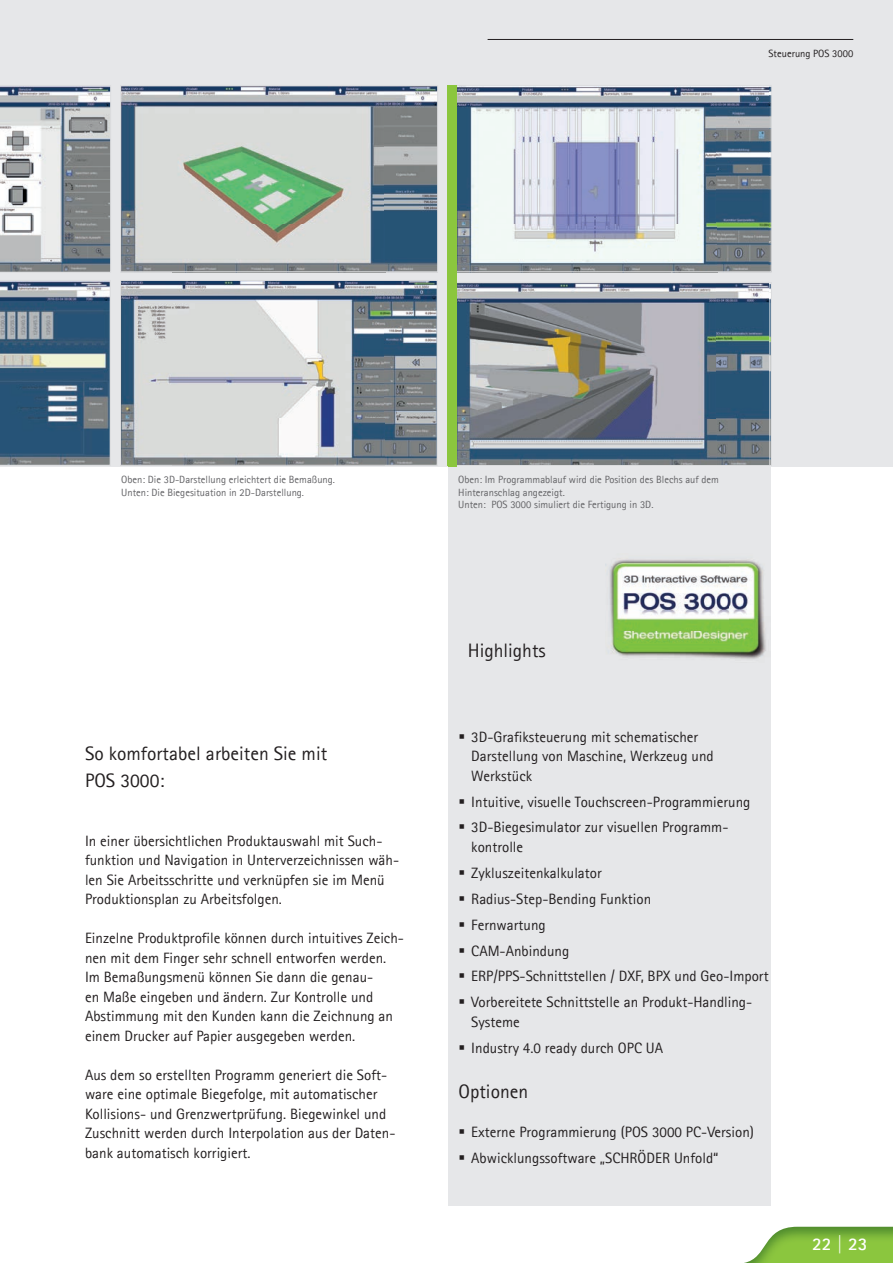
<style>
.page{position:relative;width:893px;height:1263px;background:#fff}
.page>*{position:absolute;margin:0;border:0;box-sizing:border-box;transform-origin:0 0}
.t1{font:19.5px/27px "Agfa Rotis Sans Serif";color:#231f20}
.t2{font:700 18px "Agfa Rotis Sans Serif";color:#fff}
.t3{font:15px/19.5px "Agfa Rotis Sans Serif";color:#231f20}
.t4{font:10.5px/12.6px "Agfa Rotis Sans Serif";color:#636366}
.t5{font:10.5px "Agfa Rotis Sans Serif";color:#231f20}
</style>
<div class="page">
<img style="left:744px;top:1227px;width:149px;height:36px">
<div style="left:0;top:0;width:893px;height:466px;background:#e6e7e9"></div>
<div style="left:449px;top:466px;width:322px;height:739px;background:#e6e7e9"></div>
<img style="left:609px;top:559px;width:157px;height:100px">
<svg style="left:458px;top:87px;width:258px;height:183px"></svg>
<div style="left:447px;top:85px;width:8px;height:381px;background:#8bc63e"></div>
<img style="left:716px;top:87px;width:54px;height:183px">
<div style="left:456px;top:85px;width:316px;height:187px;border:1px solid #dcdddf"></div>
<img style="left:456px;top:284px;width:314px;height:183px">
<img style="left:768px;top:284px;width:1px;height:180px">
<div style="left:456px;top:282px;width:316px;height:184px;border:1px solid #dcdddf"></div>
<div style="left:449px;top:85px;width:8px;height:381px;background:#8bc63e"></div>
<svg style="left:0;top:86px;width:111px;height:186px"></svg>
<svg style="left:0;top:281px;width:110px;height:184px;background:#567389"></svg>
<img style="left:173px;top:132px;width:212px;height:138px">
<img style="left:122px;top:87px;width:314px;height:45px">
<img style="left:122px;top:131px;width:51px;height:139px">
<img style="left:385px;top:131px;width:51px;height:139px">
<div style="left:120px;top:85px;width:318px;height:187px;border:1px solid #dcdddf"></div>
<img style="left:173px;top:327px;width:211px;height:137px">
<img style="left:122px;top:282px;width:314px;height:45px">
<img style="left:122px;top:326px;width:51px;height:138px">
<img style="left:384px;top:326px;width:52px;height:138px">
<div style="left:120px;top:280px;width:318px;height:186px;border:1px solid #dcdddf"></div>
<hr style="left:488px;top:39px;width:365px;height:1px;background:#231f20">
<p class="t5" style="left:768px;top:47px;width:86px">Steuerung POS 3000</p>
<p class="t4" style="left:121px;top:473px;width:215px">Oben: Die 3D-Darstellung erleichtert die Bemaßung.<br>Unten: Die Biegesituation in 2D-Darstellung.</p>
<h1 class="t1" style="left:85px;top:740px;width:244px">So komfortabel arbeiten Sie mit<br>POS 3000:</h1>
<p class="t3" style="left:85px;top:831px;width:316px">In einer übersichtlichen Produktauswahl mit Such&shy;funktion und Navigation in Unterverzeichnissen wäh&shy;len Sie Arbeitsschritte und verknüpfen sie im Menü Produktionsplan zu Arbeitsfolgen.</p>
<p class="t3" style="left:85px;top:928px;width:320px">Einzelne Produktprofile können durch intuitives Zeich&shy;nen mit dem Finger sehr schnell entworfen werden.<br>Im Bemaßungsmenü können Sie dann die genau-<br>en Maße eingeben und ändern. Zur Kontrolle und Abstimmung mit den Kunden kann die Zeichnung an einem Drucker auf Papier ausgegeben werden.</p>
<p class="t3" style="left:85px;top:1065px;width:312px">Aus dem so erstellten Programm generiert die Soft&shy;ware eine optimale Biegefolge, mit automatischer Kollisions- und Grenzwertprüfung. Biegewinkel und Zuschnitt werden durch Interpolation aus der Daten&shy;bank automatisch korrigiert.</p>
<p class="t4" style="left:458px;top:473px;width:262px">Oben: Im Programmablauf wird die Position des Blechs auf dem<br>Hinteranschlag angezeigt.<br>Unten: POS 3000 simuliert die Fertigung in 3D.</p>
<h1 class="t1" style="left:468px;top:637px;width:79px">Highlights</h1>
<p class="t3" style="left:471px;top:727px;width:244px">3D-Grafiksteuerung mit schematischer<br>Darstellung von Maschine, Werkzeug und<br>Werkstück</p>
<p class="t3" style="left:471px;top:788px;width:281px;line-height:25.8px">Intuitive, visuelle Touchscreen-Programmierung<br>3D-Biegesimulator zur visuellen Programm-</p>
<p class="t3" style="left:471px;top:834px;width:299px;line-height:25.8px">kontrolle<br>Zykluszeitenkalkulator<br>Radius-Step-Bending Funktion<br>Fernwartung<br>CAM-Anbindung<br>ERP/PPS-Schnittstellen / DXF, BPX und Geo-Import<br>Vorbereitete Schnittstelle an Produkt-Handling-</p>
<p class="t3" style="left:471px;top:1009px;width:193px;line-height:25.8px">Systeme<br>Industry 4.0 ready durch OPC UA</p>
<h1 class="t1" style="left:459px;top:1078px;width:71px">Optionen</h1>
<p class="t3" style="left:471px;top:1119px;width:284px;line-height:25.8px">Externe Programmierung (POS 3000 PC-Version)<br>Abwicklungssoftware „SCHRÖDER Unfold“</p>
<p class="t2" style="left:812px;top:1232px;width:57px">22 | 23</p>
</div>
